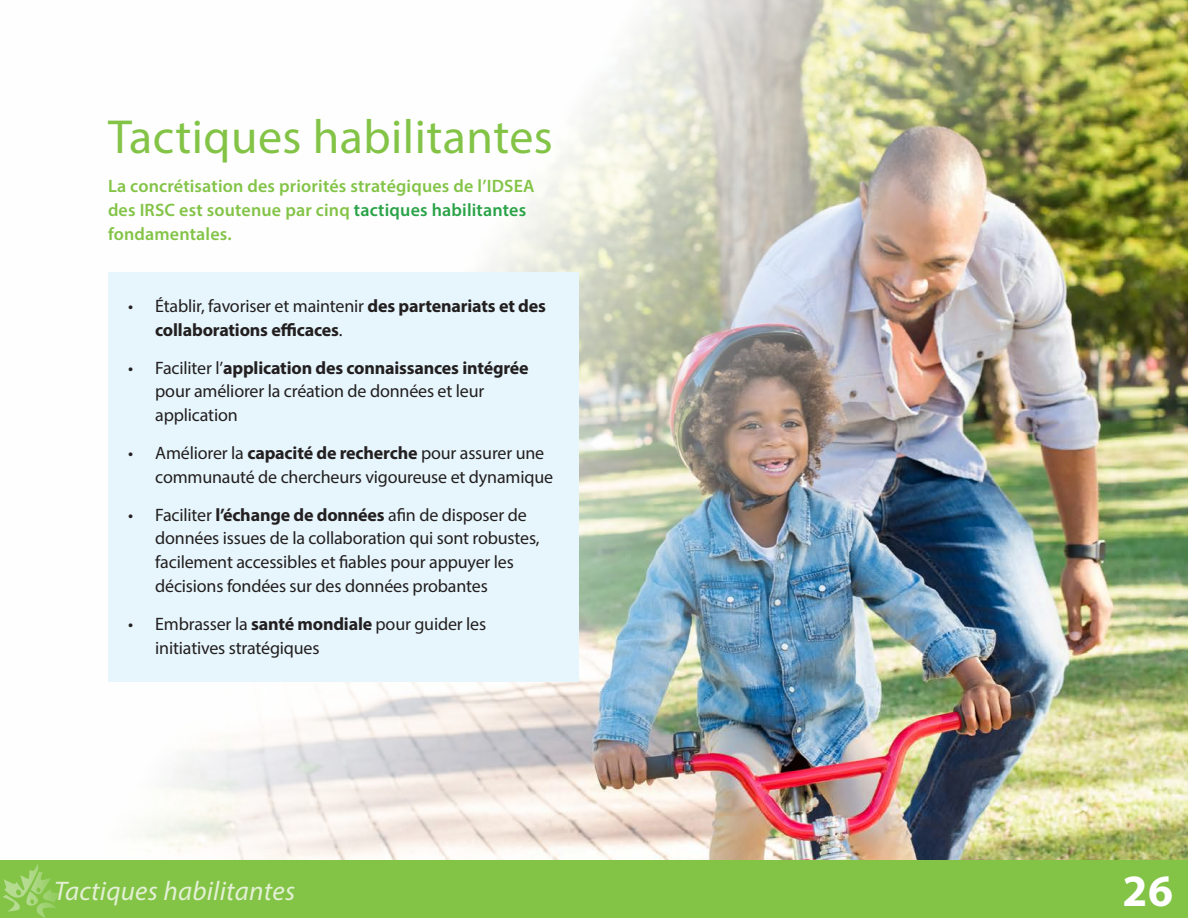
<style>
.page{position:relative;width:1188px;height:918px;background:#fff}
.page>*{position:absolute;margin:0;border:0;box-sizing:border-box;transform-origin:0 0}
.t1{font:48px "Myriad Pro";letter-spacing:.01em;color:#83c447}
.t2{font:700 45px "Myriad Pro";color:#fff}
.t3{font:italic 27px "Myriad Pro";letter-spacing:.01em;color:#e3f0d5}
.t4{font:18px/24px "Myriad Pro";letter-spacing:-.01em;color:#231f20}
.intro_text{font:600 18px/24px "Myriad Pro";letter-spacing:.01em;color:#83c447}
.t5{font:700 18px/24px "Myriad Pro";letter-spacing:-.01em;color:#231f20}
.s1{color:#29a347}
.s2{font-weight:400}
.s3{font-weight:700}
</style>
<div class="page">
<img style="left:0;top:0;width:1188px;height:861px">
<div style="left:108px;top:272px;width:471px;height:409px;background:#e6f6fc"></div>
<div style="left:0;top:861px;width:1188px;height:57px;background:#83c447"></div>
<svg style="left:3px;top:864px;width:58px;height:54px"></svg>
<p class="t1" style="left:108px;top:107px;width:446px">Tactiques habilitantes</p>
<p class="intro_text" style="left:108px;top:174px;width:428px">La concrétisation des priorités stratégiques de l’IDSEA des IRSC est soutenue par cinq <span class="s1">tactiques habilitantes </span>fondamentales.</p>
<p class="t5" style="left:155px;top:293px;width:392px;text-indent:-27px"><span class="s2">• Établir, favoriser et maintenir</span> des partenariats et des collaborations efficaces<span class="s2">.</span></p>
<p class="t4" style="left:155px;top:355px;width:375px;text-indent:-27px">• Faciliter l’<span class="s3">application des connaissances intégrée </span>pour améliorer la création de données et leur application</p>
<p class="t4" style="left:155px;top:441px;width:399px;text-indent:-27px">• Améliorer la <span class="s3">capacité de recherche</span> pour assurer une communauté de chercheurs vigoureuse et dynamique</p>
<p class="t4" style="left:155px;top:502px;width:386px;text-indent:-27px">• Faciliter <span class="s3">l’échange de données</span> afin de disposer de données issues de la collaboration qui sont robustes, facilement accessibles et fiables pour appuyer les décisions fondées sur des données probantes</p>
<p class="t4" style="left:155px;top:612px;width:333px;text-indent:-27px">• Embrasser la <span class="s3">santé mondiale</span> pour guider les initiatives stratégiques</p>
<p class="t3" style="left:54px;top:874px;width:243px">Tactiques habilitantes</p>
<h2 class="t2" style="left:1123px;top:861px;width:52px">26</h2>
</div>
